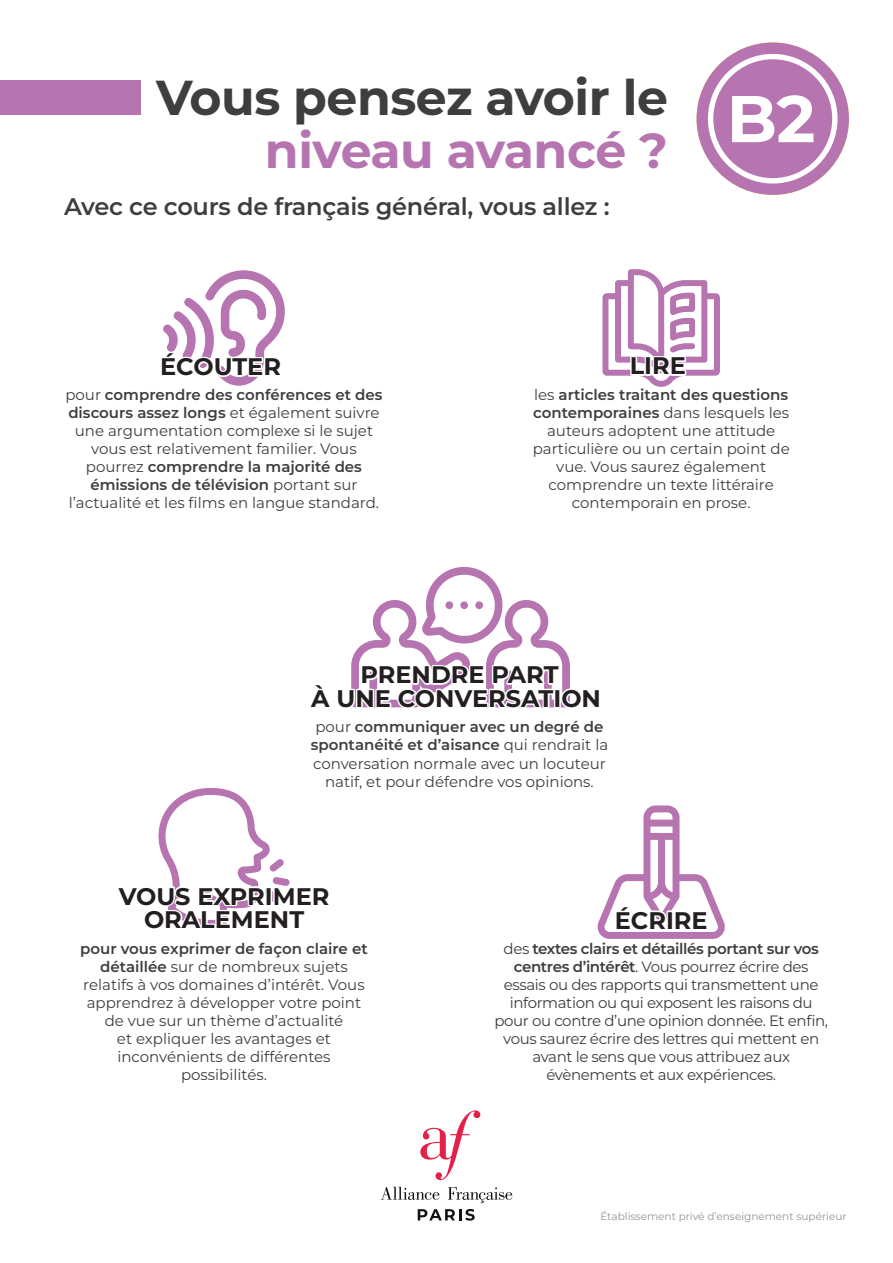
<style>
.page{position:relative;width:893px;height:1263px;background:#fff}
.page>*{position:absolute;margin:0;border:0;box-sizing:border-box;transform-origin:0 0}
.t1{font:700 49.05px "Montserrat";letter-spacing:-.01em;color:#3e3e3f}
.t2{font:700 49.05px "Montserrat";letter-spacing:-.015em;color:#b675b0}
.t3{font:700 24px/23.7px "Montserrat";color:#231f20;text-align:center}
.t4{font:600 24px "Montserrat";letter-spacing:-.01em;color:#3e3e3f}
.t5{font:15px/18px "Montserrat";color:#3e3e3f;text-align:center}
.t6{font:15px/18px "Montserrat";letter-spacing:-.025em;color:#3e3e3f;text-align:center}
.t7{font:10.5px "Montserrat";color:#939598}
.s1{font-weight:600}
</style>
<div class="page">
<svg style="left:158px;top:788px;width:132px;height:139px"></svg>
<svg style="left:351px;top:566px;width:219px;height:142px"></svg>
<svg style="left:597px;top:805px;width:128px;height:134px"></svg>
<svg style="left:163px;top:270px;width:122px;height:116px"></svg>
<svg style="left:602px;top:269px;width:118px;height:118px"></svg>
<div style="left:0;top:80px;width:141px;height:35px;background:#b675b0"></div>
<div style="left:697px;top:43px;width:152px;height:152px;background:#b675b0;border-radius:50%"></div>
<svg style="left:708px;top:54px;width:130px;height:130px"></svg>
<svg style="left:381px;top:1187px;width:58px;height:13px"></svg>
<svg style="left:448px;top:1187px;width:64px;height:16px"></svg>
<svg style="left:418px;top:1209px;width:57px;height:11px"></svg>
<svg style="left:420px;top:1110px;width:60px;height:70px"></svg>
<h1 class="t1" style="left:156px;top:65px;width:513px">Vous pensez avoir le</h1>
<h1 class="t2" style="left:265px;top:118px;width:404px">niveau avancé ?</h1>
<h2 class="t4" style="left:64px;top:190px;width:547px">Avec ce cours de français général, vous allez :</h2>
<h2 class="t3" style="left:160px;top:354px;width:122px">ÉCOUTER</h2>
<h2 class="t3" style="left:630px;top:353px;width:58px">LIRE</h2>
<p class="t5" style="left:65px;top:386px;width:319px">pour <span class="s1">comprendre des conférences et des discours assez longs</span> et également suivre une argumentation complexe si le sujet vous est relativement familier. Vous pourrez <span class="s1">comprendre la majorité des émissions de télévision</span> portant sur l’actualité et les films en langue standard.</p>
<p class="t5" style="left:533px;top:385px;width:259px">les <span class="s1">articles traitant des questions contemporaines</span> dans lesquels les auteurs adoptent une attitude particulière ou un certain point de vue. Vous saurez également comprendre un texte littéraire contemporain en prose.</p>
<h2 class="t3" style="left:311px;top:662px;width:291px">PRENDRE PART<br>À UNE CONVERSATION</h2>
<p class="t5" style="left:311px;top:718px;width:299px">pour <span class="s1">communiquer avec un degré de spontanéité et d’aisance</span> qui rendrait la conversation normale avec un locuteur natif, et pour défendre vos opinions.</p>
<h2 class="t3" style="left:119px;top:883px;width:212px">VOUS EXPRIMER<br>ORALEMENT</h2>
<h2 class="t3" style="left:615px;top:908px;width:94px">ÉCRIRE</h2>
<p class="t5" style="left:80px;top:939px;width:289px"><span class="s1">pour vous exprimer de façon claire et détaillée</span> sur de nombreux sujets relatifs à vos domaines d’intérêt. Vous apprendrez à développer votre point de vue sur un thème d’actualité<br>et expliquer les avantages et inconvénients de différentes possibilités.</p>
<p class="t6" style="left:494px;top:939px;width:335px">des <span class="s1">textes clairs et détaillés portant sur vos centres d’intérêt</span>. Vous pourrez écrire des essais ou des rapports qui transmettent une information ou qui exposent les raisons du pour ou contre d’une opinion donnée. Et enfin, vous saurez écrire des lettres qui mettent en avant le sens que vous attribuez aux évènements et aux expériences.</p>
<p class="t7" style="left:600px;top:1210px;width:248px">Établissement privé d’enseignement supérieur</p>
</div>
